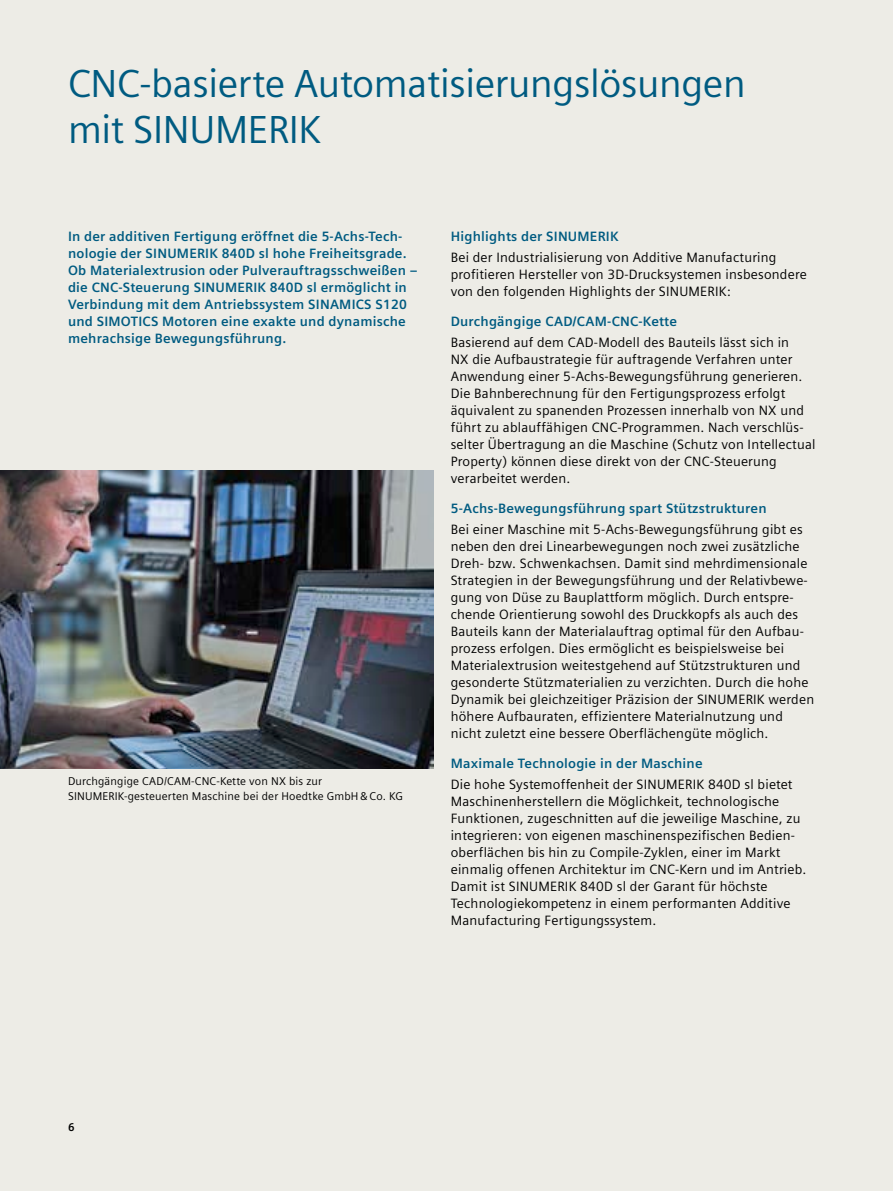
<style>
.page{position:relative;width:893px;height:1191px;background:#edece6}
.page>*{position:absolute;margin:0;border:0;box-sizing:border-box;transform-origin:0 0}
.t1{font:39px/46.8px "Siemens Sans Global";letter-spacing:-.01em;color:#005b81}
.t2{font:13.5px/17px "Siemens Sans Global";letter-spacing:.015em;color:#000}
.t3{font:700 13.5px/17px "Siemens Sans Global";letter-spacing:.015em;color:#005b81}
.t4{font:11.25px/14.7px "Siemens Sans Global";letter-spacing:.015em;color:#000}
.t5{font:700 11.25px "Siemens Sans Global";color:#000}
</style>
<div class="page">
<img style="left:0;top:470px;width:434px;height:298px">
<h1 class="t1" style="left:68px;top:61px;width:679px">CNC-basierte Automatisierungslösungen mit SINUMERIK</h1>
<p class="t3" style="left:68px;top:227px;width:351px">In der additiven Fertigung eröffnet die 5-Achs-Tech&shy;nologie der SINUMERIK 840D sl hohe Freiheitsgrade.<br>Ob Materialextrusion oder Pulverauftragsschweißen – die CNC-Steuerung SINUMERIK 840D sl ermöglicht in Verbindung mit dem Antriebssystem SINAMICS S120 und SIMOTICS Motoren eine exakte und dynamische mehrachsige Bewegungsführung.</p>
<p class="t3" style="left:451px;top:227px;width:169px">Highlights der SINUMERIK</p>
<p class="t2" style="left:451px;top:249px;width:358px">Bei der Industrialisierung von Additive Manufacturing profitieren Hersteller von 3D-Drucksystemen insbesondere von den folgenden Highlights der SINUMERIK:</p>
<p class="t3" style="left:451px;top:312px;width:228px">Durchgängige CAD/CAM-CNC-Kette</p>
<p class="t2" style="left:451px;top:334px;width:366px">Basierend auf dem CAD-Modell des Bauteils lässt sich in<br>NX die Aufbaustrategie für auftragende Verfahren unter Anwendung einer 5-Achs-Bewegungsführung generieren.<br>Die Bahnberechnung für den Fertigungsprozess erfolgt äquivalent zu spanenden Prozessen innerhalb von NX und führt zu ablauffähigen CNC-Programmen. Nach verschlüs&shy;selter Übertragung an die Maschine (Schutz von Intellectual Property) können diese direkt von der CNC-Steuerung verarbeitet werden.</p>
<p class="t3" style="left:451px;top:500px;width:317px">5-Achs-Bewegungsführung spart Stützstrukturen</p>
<p class="t2" style="left:451px;top:521px;width:365px">Bei einer Maschine mit 5-Achs-Bewegungsführung gibt es neben den drei Linearbewegungen noch zwei zusätzliche Dreh- bzw. Schwenkachsen. Damit sind mehrdimensionale Strategien in der Bewegungsführung und der Relativbewe&shy;gung von Düse zu Bauplattform möglich. Durch entspre&shy;chende Orientierung sowohl des Druckkopfs als auch des Bauteils kann der Materialauftrag optimal für den Aufbau&shy;prozess erfolgen. Dies ermöglicht es beispielsweise bei Materialextrusion weitestgehend auf Stützstrukturen und gesonderte Stützmaterialien zu verzichten. Durch die hohe Dynamik bei gleichzeitiger Präzision der SINUMERIK werden höhere Aufbauraten, effizientere Materialnutzung und nicht zuletzt eine bessere Oberflächengüte möglich.</p>
<p class="t3" style="left:451px;top:755px;width:253px">Maximale Technologie in der Maschine</p>
<p class="t2" style="left:451px;top:776px;width:357px">Die hohe Systemoffenheit der SINUMERIK 840D sl bietet Maschinenherstellern die Möglichkeit, technologische Funktionen, zugeschnitten auf die jeweilige Maschine, zu integrieren: von eigenen maschinenspezifischen Bedien&shy;oberflächen bis hin zu Compile-Zyklen, einer im Markt einmalig offenen Architektur im CNC-Kern und im Antrieb.<br>Damit ist SINUMERIK 840D sl der Garant für höchste Technologiekompetenz in einem performanten Additive Manufacturing Fertigungssystem.</p>
<p class="t4" style="left:68px;top:774px;width:336px">Durchgängige CAD/CAM-CNC-Kette von NX bis zur<br>SINUMERIK-gesteuerten Maschine bei der Hoedtke GmbH&amp;Co. KG</p>
<p class="t5" style="left:68px;top:1120px;width:8px">6</p>
</div>
